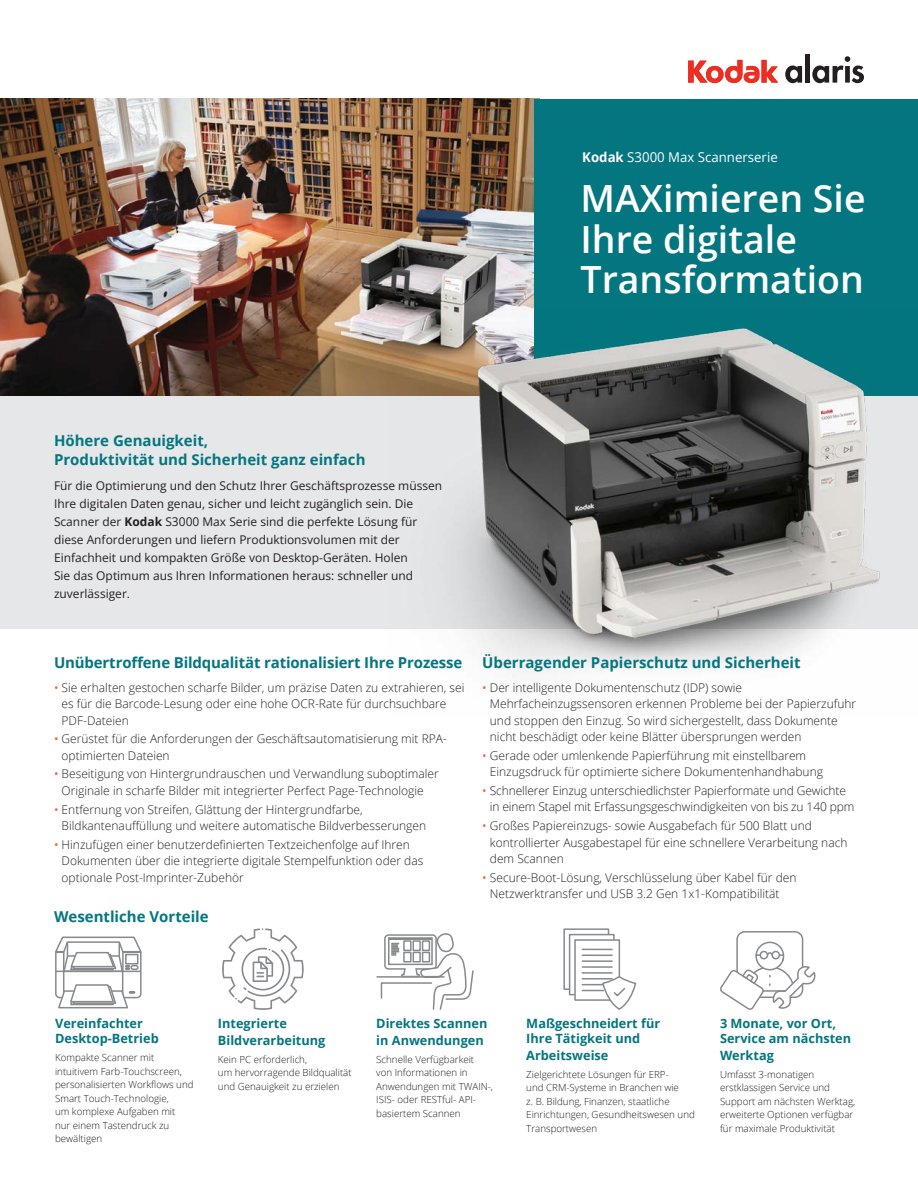
<style>
.page{position:relative;width:918px;height:1188px;background:#fff}
.page>*{position:absolute;margin:0;border:0;box-sizing:border-box;transform-origin:0 0}
.t1{font:600 37.5px/40.5px "Open Sans";color:#fff}
.t2{font:700 15px/19.5px "Open Sans";color:#037680}
.t3{font:13.5px "Open Sans";color:#fff}
.t4{font:700 12.75px/15px "Open Sans";color:#037680}
.t5{font:300 12px/16.5px "Open Sans";color:#231f20}
.t6{font:12px/18px "Open Sans";color:#231f20}
.t7{font:300 9.75px/13.5px "Open Sans";color:#231f20}
.s1{font-weight:700}
.s2{font-weight:400;color:#f26537}
</style>
<div class="page">
<div style="left:0;top:395px;width:918px;height:234px;background:#e6e7e9"></div>
<img style="left:0;top:99px;width:535px;height:297px">
<div style="left:535px;top:99px;width:383px;height:297px;background:#037680"></div>
<svg style="left:688px;top:60px;width:90px;height:23px"></svg>
<svg style="left:785px;top:66px;width:17px;height:17px"></svg>
<div style="left:805px;top:54px;width:5px;height:29px;background:#231f20"></div>
<svg style="left:812px;top:56px;width:52px;height:27px"></svg>
<svg style="left:55px;top:936px;width:87px;height:73px"></svg>
<svg style="left:376px;top:933px;width:98px;height:77px"></svg>
<div style="left:563px;top:928px;width:46px;height:62px;background:linear-gradient(to bottom,#fff,#fff);border:2px solid #87898c"></div>
<div style="left:569px;top:934px;width:46px;height:61px;background:#fff;border:2px solid #87898c"></div>
<div style="left:574px;top:939px;width:46px;height:62px;background:#fff;border:2px solid #87898c"></div>
<hr style="left:582px;top:972px;width:30px;height:2px;background:#87898c">
<hr style="left:582px;top:966px;width:30px;height:2px;background:#87898c">
<hr style="left:582px;top:955px;width:30px;height:1px;background:#87898c">
<hr style="left:582px;top:960px;width:30px;height:2px;background:#87898c">
<hr style="left:582px;top:949px;width:30px;height:1px;background:#87898c">
<svg style="left:582px;top:975px;width:55px;height:35px"></svg>
<div style="left:736px;top:931px;width:67px;height:67px;border:2px solid #87898c;border-radius:8px"></div>
<svg style="left:720px;top:941px;width:96px;height:69px"></svg>
<svg style="left:222px;top:928px;width:82px;height:82px"></svg>
<img style="left:387px;top:310px;width:493px;height:362px">
<p class="t3" style="left:582px;top:148px;width:197px"><span class="s1">Kodak</span> S3000 Max Scannerserie</p>
<h1 class="t1" style="left:580px;top:178px;width:287px">MAXimieren Sie<br>Ihre digitale<br>Transformation</h1>
<p class="t2" style="left:54px;top:430px;width:313px">Höhere Genauigkeit,<br>Produktivität und Sicherheit ganz einfach</p>
<p class="t6" style="left:54px;top:476px;width:390px">Für die Optimierung und den Schutz Ihrer Geschäftsprozesse müssen Ihre digitalen Daten genau, sicher und leicht zugänglich sein. Die Scanner der <span class="s1">Kodak</span> S3000 Max Serie sind die perfekte Lösung für diese Anforderungen und liefern Produktionsvolumen mit der Einfachheit und kompakten Größe von Desktop-Geräten. Holen<br>Sie das Optimum aus Ihren Informationen heraus: schneller und zuverlässiger.</p>
<p class="t2" style="left:54px;top:653px;width:410px">Unübertroffene Bildqualität rationalisiert Ihre Prozesse</p>
<p class="t5" style="left:62px;top:679px;width:404px;text-indent:-8px"><span class="s2">•</span> Sie erhalten gestochen scharfe Bilder, um präzise Daten zu extrahieren, sei es für die Barcode-Lesung oder eine hohe OCR-Rate für durchsuchbare<br>PDF-Dateien</p>
<p class="t5" style="left:62px;top:730px;width:387px;text-indent:-8px"><span class="s2">•</span> Gerüstet für die Anforderungen der Geschäftsautomatisierung mit RPA&shy;optimierten Dateien</p>
<p class="t5" style="left:62px;top:766px;width:379px;text-indent:-8px"><span class="s2">•</span> Beseitigung von Hintergrundrauschen und Verwandlung suboptimaler<br>Originale in scharfe Bilder mit integrierter Perfect Page-Technologie</p>
<p class="t5" style="left:62px;top:801px;width:366px;text-indent:-8px"><span class="s2">•</span> Entfernung von Streifen, Glättung der Hintergrundfarbe,<br>Bildkantenauffüllung und weitere automatische Bildverbesserungen</p>
<p class="t5" style="left:62px;top:836px;width:363px;text-indent:-8px"><span class="s2">•</span> Hinzufügen einer benutzerdefinierten Textzeichenfolge auf Ihren<br>Dokumenten über die integrierte digitale Stempelfunktion oder das optionale Post-Imprinter-Zubehör</p>
<p class="t2" style="left:54px;top:906px;width:156px">Wesentliche Vorteile</p>
<p class="t2" style="left:482px;top:653px;width:320px">Überragender Papierschutz und Sicherheit</p>
<p class="t5" style="left:490px;top:679px;width:368px;text-indent:-8px"><span class="s2">•</span> Der intelligente Dokumentenschutz (IDP) sowie Mehrfacheinzugssensoren erkennen Probleme bei der Papierzufuhr und stoppen den Einzug. So wird sichergestellt, dass Dokumente nicht beschädigt oder keine Blätter übersprungen werden</p>
<p class="t5" style="left:490px;top:747px;width:335px;text-indent:-8px"><span class="s2">•</span> Gerade oder umlenkende Papierführung mit einstellbarem<br>Einzugsdruck für optimierte sichere Dokumentenhandhabung</p>
<p class="t5" style="left:490px;top:782px;width:366px;text-indent:-8px"><span class="s2">•</span> Schnellerer Einzug unterschiedlichster Papierformate und Gewichte in einem Stapel mit Erfassungsgeschwindigkeiten von bis zu 140 ppm</p>
<p class="t5" style="left:490px;top:817px;width:359px;text-indent:-8px"><span class="s2">•</span> Großes Papiereinzugs- sowie Ausgabefach für 500 Blatt und kontrollierter Ausgabestapel für eine schnellere Verarbeitung nach dem Scannen</p>
<p class="t5" style="left:490px;top:869px;width:308px;text-indent:-8px"><span class="s2">•</span> Secure-Boot-Lösung, Verschlüsselung über Kabel für den<br>Netzwerktransfer und USB 3.2 Gen 1x1-Kompatibilität</p>
<p class="t4" style="left:55px;top:1016px;width:105px">Vereinfachter<br>Desktop-Betrieb</p>
<p class="t7" style="left:55px;top:1051px;width:140px">Kompakte Scanner mit intuitivem Farb-Touchscreen, personalisierten Workflows und<br>Smart Touch-Technologie,<br>um komplexe Aufgaben mit<br>nur einem Tastendruck zu bewältigen</p>
<p class="t4" style="left:218px;top:1015px;width:109px;line-height:16.5px">Integrierte<br>Bildverarbeitung</p>
<p class="t7" style="left:218px;top:1052px;width:135px">Kein PC erforderlich,<br>um hervorragende Bildqualität und Genauigkeit zu erzielen</p>
<p class="t4" style="left:376px;top:1015px;width:113px;line-height:16.5px">Direktes Scannen in Anwendungen</p>
<p class="t7" style="left:376px;top:1052px;width:118px">Schnelle Verfügbarkeit<br>von Informationen in<br>Anwendungen mit TWAIN-,<br>ISIS- oder RESTful- API&shy;basiertem Scannen</p>
<p class="t4" style="left:526px;top:1016px;width:135px">Maßgeschneidert für<br>Ihre Tätigkeit und</p>
<p class="t4" style="left:526px;top:1047px;width:84px">Arbeitsweise</p>
<p class="t7" style="left:526px;top:1067px;width:170px">Zielgerichtete Lösungen für ERP-<br>und CRM-Systeme in Branchen wie<br>z. B. Bildung, Finanzen, staatliche<br>Einrichtungen, Gesundheitswesen und<br>Transportwesen</p>
<p class="t4" style="left:720px;top:1016px;width:133px">3 Monate, vor Ort,<br>Service am nächsten</p>
<p class="t4" style="left:720px;top:1047px;width:55px">Werktag</p>
<p class="t7" style="left:720px;top:1067px;width:137px">Umfasst 3-monatigen erstklassigen Service und<br>Support am nächsten Werktag, erweiterte Optionen verfügbar für maximale Produktivität</p>
</div>
